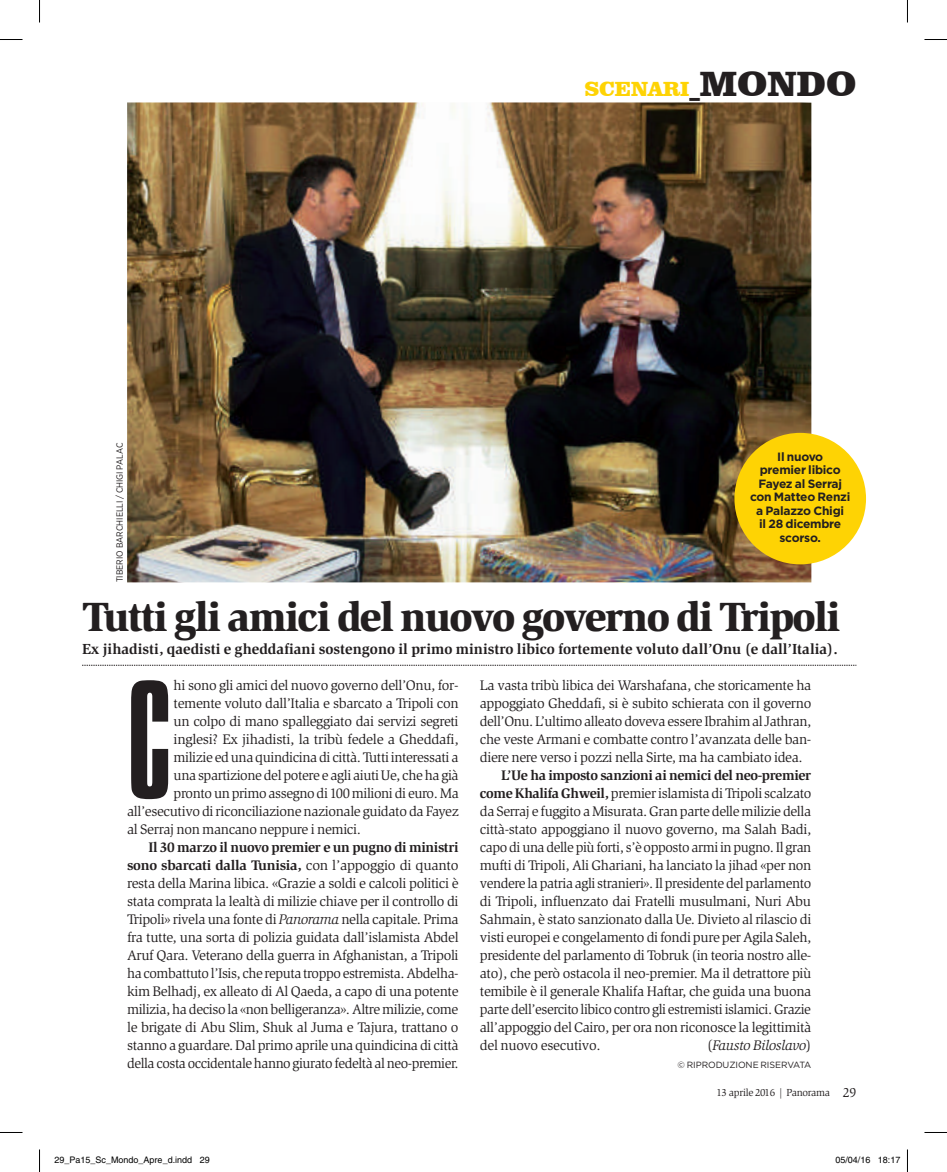
<style>
.page{position:relative;width:947px;height:1172px;background:#fff}
.page>*{position:absolute;margin:0;border:0;box-sizing:border-box;transform-origin:0 0}
.TESTO_Con_capoletter{font:300 176.1px "Compacta LT";color:#231f20}
.TITOLO_c28{font:900 42px "Slimbach Std";letter-spacing:-.04em;color:#231f20}
.t1{font:900 21px "Clarendon BT";color:#fed304}
.SOMMARIO_c10{font:700 15px "Slimbach Std";color:#231f20}
.TESTO_Con_rientri{font:14.25px/18px "Slimbach Std";letter-spacing:-.025em;color:#231f20;text-align:justify}
.TESTO_Con_capoletter-2{font:14.25px "Slimbach Std";letter-spacing:-.025em;color:#231f20}
.TESTO_Con_rientri-2{font:italic 14.25px "Slimbach Std";letter-spacing:-.02em;color:#231f20}
.t2{font:13.5px "Slimbach Std";color:#231f20}
.DIDA_Bold_c8{font:700 12px/13.5px "Gotham";letter-spacing:-.02em;color:#231f20;text-align:center}
.t3{font:10.5px "Slimbach Std";letter-spacing:-.025em;color:#231f20}
.t4{font:9px "Helvetica";color:#000}
.CREDIT{font:9px "Gotham Narrow";color:#231f20}
.RIPRODUZIONE_RISERVA{font:9px "Gotham";letter-spacing:-.01em;color:#231f20}
.s1{color:#231f20}
.s2{font-size:36px;color:#231f20}
.s3{font-weight:700}
.s4{font-style:italic}
.s5{font-style:normal}
</style>
<div class="page">
<svg style="left:82px;top:665px;width:774px;height:1px"></svg>
<img style="left:127px;top:102px;width:684px;height:480px">
<div style="left:734px;top:433px;width:132px;height:131px;background:#fed304;border-radius:50%"></div>
<svg style="left:0;top:39px;width:22px;height:1px"></svg>
<svg style="left:924px;top:39px;width:22px;height:1px"></svg>
<svg style="left:0;top:1132px;width:22px;height:1px"></svg>
<svg style="left:924px;top:1132px;width:22px;height:1px"></svg>
<svg style="left:39px;top:0;width:1px;height:22px"></svg>
<svg style="left:39px;top:1149px;width:1px;height:23px"></svg>
<svg style="left:907px;top:0;width:1px;height:22px"></svg>
<svg style="left:907px;top:1149px;width:1px;height:23px"></svg>
<p class="CREDIT" style="left:114px;top:582px;width:141px;rotate:-90deg">TIBERIO BARCHIELLI / CHIGI PALAC</p>
<p class="t1" style="left:584px;top:76px;width:273px">SCENARI<span class="s1">_</span><span class="s2">MONDO</span></p>
<p class="DIDA_Bold_c8" style="left:777px;top:450px;width:48px">Il nuovo</p>
<p class="DIDA_Bold_c8" style="left:758px;top:463px;width:85px;text-align:left">premier libico<br>Fayez al Serraj</p>
<p class="DIDA_Bold_c8" style="left:750px;top:490px;width:102px">con Matteo Renzi a Palazzo Chigi</p>
<p class="DIDA_Bold_c8" style="left:759px;top:517px;width:84px">il 28 dicembre scorso.</p>
<p class="TITOLO_c28" style="left:82px;top:590px;width:759px">Tutti gli amici del nuovo governo di Tripoli</p>
<p class="SOMMARIO_c10" style="left:82px;top:640px;width:757px">Ex jihadisti, qaedisti e gheddafiani sostengono il primo ministro libico fortemente voluto dall’Onu (e dall’Italia).</p>
<p class="TESTO_Con_capoletter" style="left:127px;top:649px;width:46px">C</p>
<p class="TESTO_Con_capoletter-2" style="left:174px;top:677px;width:286px">hi sono gli amici del nuovo governo dell’Onu, for-</p>
<p class="TESTO_Con_capoletter-2" style="left:174px;top:695px;width:286px">temente voluto dall’Italia e sbarcato a Tripoli con</p>
<p class="TESTO_Con_capoletter-2" style="left:174px;top:713px;width:286px">un colpo di mano spalleggiato dai servizi segreti</p>
<p class="TESTO_Con_capoletter-2" style="left:174px;top:731px;width:286px">inglesi? Ex jihadisti, la tribù fedele a Gheddafi,</p>
<p class="TESTO_Con_capoletter-2" style="left:174px;top:749px;width:286px">milizie ed una quindicina di città. Tutti interessati a</p>
<p class="TESTO_Con_capoletter-2" style="left:174px;top:767px;width:286px">una spartizione del potere e agli aiuti Ue, che ha già</p>
<p class="TESTO_Con_capoletter-2" style="left:174px;top:785px;width:287px">pronto un primo assegno di 100 milioni di euro. Ma</p>
<p class="TESTO_Con_capoletter-2" style="left:127px;top:803px;width:333px">all’esecutivo di riconciliazione nazionale guidato da Fayez</p>
<p class="TESTO_Con_capoletter-2" style="left:127px;top:821px;width:235px">al Serraj non mancano neppure i nemici.</p>
<p class="TESTO_Con_rientri" style="left:127px;top:839px;width:333px;text-indent:21px"><span class="s3">Il 30 marzo il nuovo premier e un pugno di ministri sono sbarcati dalla Tunisia,</span> con l’appoggio di quanto resta della Marina libica. «Grazie a soldi e calcoli politici è stata comprata la lealtà di milizie chiave per il controllo di Tripoli» rivela una fonte di <span class="s4">Panorama</span> nella capitale. Prima fra tutte, una sorta di polizia guidata dall’islamista Abdel Aruf Qara. Veterano della guerra in Afghanistan, a Tripoli ha combattuto l’Isis, che reputa troppo estremista. Abdelha&shy;kim Belhadj, ex alleato di Al Qaeda, a capo di una potente milizia, ha deciso la «non belligeranza». Altre milizie, come le brigate di Abu Slim, Shuk al Juma e Tajura, trattano o stanno a guardare. Dal primo aprile una quindicina di città della costa occidentale hanno giurato fedeltà al neo-premier.</p>
<p class="TESTO_Con_rientri" style="left:480px;top:677px;width:333px">La vasta tribù libica dei Warshafana, che storicamente ha appoggiato Gheddafi, si è subito schierata con il governo dell’Onu. L’ultimo alleato doveva essere Ibrahim al Jathran, che veste Armani e combatte contro l’avanzata delle ban&shy;diere nere verso i pozzi nella Sirte, ma ha cambiato idea.</p>
<p class="TESTO_Con_rientri" style="left:480px;top:767px;width:333px;text-indent:21px"><span class="s3">L’Ue ha imposto sanzioni ai nemici del neo-premier come Khalifa Ghweil,</span> premier islamista di Tripoli scalzato da Serraj e fuggito a Misurata. Gran parte delle milizie della città-stato appoggiano il nuovo governo, ma Salah Badi, capo di una delle più forti, s’è opposto armi in pugno. Il gran mufti di Tripoli, Ali Ghariani, ha lanciato la jihad «per non vendere la patria agli stranieri». Il presidente del parlamento di Tripoli, influenzato dai Fratelli musulmani, Nuri Abu Sahmain, è stato sanzionato dalla Ue. Divieto al rilascio di visti europei e congelamento di fondi pure per Agila Saleh, presidente del parlamento di Tobruk (in teoria nostro alle&shy;ato), che però ostacola il neo-premier. Ma il detrattore più temibile è il generale Khalifa Haftar, che guida una buona parte dell’esercito libico contro gli estremisti islamici. Grazie all’appoggio del Cairo, per ora non riconosce la legittimità del nuovo esecutivo.</p>
<p class="TESTO_Con_rientri-2" style="left:707px;top:1037px;width:106px"><span class="s5">(</span>Fausto Biloslavo<span class="s5">)</span></p>
<p class="RIPRODUZIONE_RISERVA" style="left:677px;top:1059px;width:135px">© RIPRODUZIONE RISERVATA</p>
<p class="t3" style="left:716px;top:1087px;width:115px">13 aprile 2016 | Panorama</p>
<p class="t2" style="left:842px;top:1084px;width:15px">29</p>
<p class="t4" style="left:55px;top:1154px;width:157px">29_Pa15_Sc_Mondo_Apre_d.indd 29</p>
<p class="t4" style="left:835px;top:1154px;width:67px">05/04/16 18:17</p>
</div>
